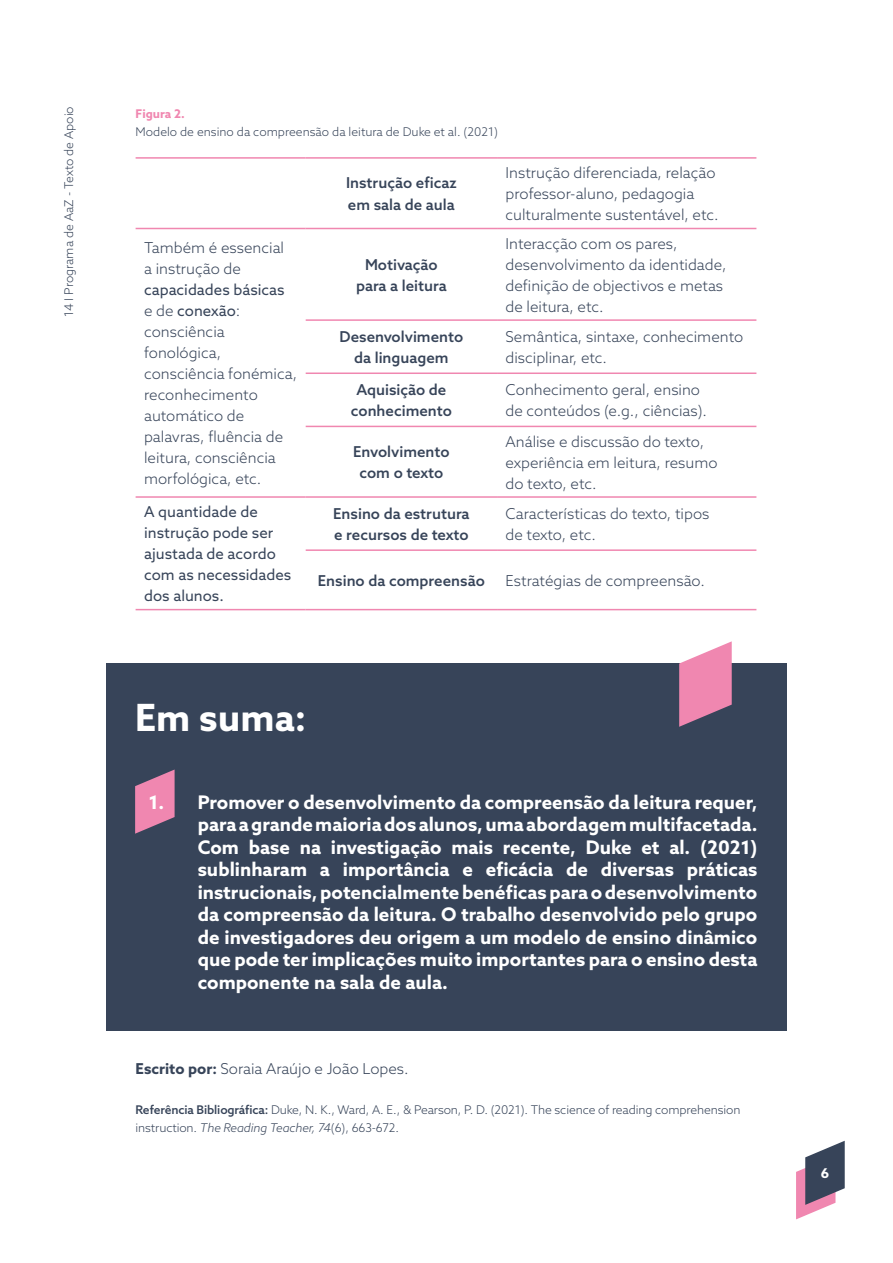
<style>
.page{position:relative;width:893px;height:1263px;background:#fff}
.page>*{position:absolute;margin:0;border:0;box-sizing:border-box;transform-origin:0 0}
.t1{font:700 37.5px "Azo Sans";color:#fff}
.t2{font:700 18.75px/22.5px "Azo Sans";color:#fff;text-align:justify}
.t3{font:300 15px/21px "Azo Sans";color:#374459}
.t4{font:500 15px/21px "Azo Sans";color:#374459;text-align:center}
.t5{font:15px/21px "Azo Sans";color:#374459}
.t6{font:700 13.5px "Azo Sans";color:#fff}
.t7{font:300 12px/18px "Azo Sans";letter-spacing:-.01em;color:#374459}
.t8{font:700 12px "Azo Sans";color:#f087b0}
.s1{font-weight:400}
.s2{font-weight:700}
.s3{font-weight:500}
.s4{font-style:italic}
</style>
<div class="page">
<svg style="left:796px;top:1141px;width:49px;height:78px"></svg>
<div style="left:106px;top:663px;width:681px;height:368px;background:#374459"></div>
<svg style="left:679px;top:641px;width:53px;height:86px"></svg>
<svg style="left:135px;top:769px;width:40px;height:65px"></svg>
<hr style="left:497px;top:228px;width:259px;height:1px;background:#f087b0">
<hr style="left:306px;top:319px;width:191px;height:2px;background:#f087b0">
<hr style="left:497px;top:319px;width:259px;height:2px;background:#f087b0">
<hr style="left:306px;top:372px;width:191px;height:2px;background:#f087b0">
<hr style="left:497px;top:372px;width:259px;height:2px;background:#f087b0">
<hr style="left:306px;top:426px;width:191px;height:1px;background:#f087b0">
<hr style="left:497px;top:426px;width:259px;height:1px;background:#f087b0">
<hr style="left:497px;top:496px;width:259px;height:2px;background:#f087b0">
<hr style="left:306px;top:549px;width:191px;height:2px;background:#f087b0">
<hr style="left:497px;top:549px;width:259px;height:2px;background:#f087b0">
<hr style="left:136px;top:228px;width:170px;height:1px;background:#f087b0">
<hr style="left:306px;top:228px;width:191px;height:1px;background:#f087b0">
<hr style="left:136px;top:496px;width:170px;height:2px;background:#f087b0">
<hr style="left:306px;top:496px;width:191px;height:2px;background:#f087b0">
<hr style="left:136px;top:157px;width:170px;height:2px;background:#f087b0">
<hr style="left:306px;top:157px;width:191px;height:2px;background:#f087b0">
<hr style="left:497px;top:157px;width:259px;height:2px;background:#f087b0">
<hr style="left:136px;top:609px;width:170px;height:1px;background:#f087b0">
<hr style="left:306px;top:609px;width:191px;height:1px;background:#f087b0">
<hr style="left:497px;top:609px;width:259px;height:1px;background:#f087b0">
<p class="t7" style="left:60px;top:317px;width:212px;rotate:-90deg">14 I Programa de AaZ - Texto de Apoio</p>
<p class="t8" style="left:136px;top:106px;width:51px">Figura 2.</p>
<p class="t7" style="left:136px;top:122px;width:364px">Modelo de ensino da compreensão da leitura de Duke et al. (2021)</p>
<p class="t4" style="left:346px;top:172px;width:112px;text-align:left">Instrução eficaz em sala de aula</p>
<p class="t3" style="left:506px;top:162px;width:215px">Instrução diferenciada, relação professor-aluno, pedagogia culturalmente sustentável, etc.</p>
<p class="t3" style="left:144px;top:237px;width:141px">Também é essencial a instrução de</p>
<p class="t3" style="left:144px;top:279px;width:155px"><span class="s1">capacidades básicas<br></span>e de <span class="s1">conexão</span>: consciência fonológica, consciência fonémica, reconhecimento automático de palavras, fluência de leitura, consciência morfológica, etc.</p>
<p class="t3" style="left:506px;top:233px;width:223px">Interacção com os pares, desenvolvimento da identidade, definição de objectivos e metas de leitura, etc.</p>
<p class="t4" style="left:356px;top:253px;width:92px">Motivação para a leitura</p>
<p class="t4" style="left:340px;top:326px;width:125px">Desenvolvimento da linguagem</p>
<p class="t3" style="left:506px;top:326px;width:239px">Semântica, sintaxe, conhecimento disciplinar, etc.</p>
<p class="t4" style="left:351px;top:379px;width:103px">Aquisição de conhecimento</p>
<p class="t3" style="left:506px;top:379px;width:203px">Conhecimento geral, ensino de conteúdos (e.g., ciências).</p>
<p class="t4" style="left:353px;top:441px;width:98px">Envolvimento com o texto</p>
<p class="t3" style="left:506px;top:430px;width:213px">Análise e discussão do texto, experiência em leitura, resumo do texto, etc.</p>
<p class="t5" style="left:144px;top:501px;width:149px">A quantidade de instrução pode ser ajustada de acordo com as necessidades dos alunos.</p>
<p class="t4" style="left:333px;top:503px;width:138px;text-align:left">Ensino da estrutura e recursos de texto</p>
<p class="t3" style="left:506px;top:503px;width:205px">Características do texto, tipos de texto, etc.</p>
<p class="t4" style="left:318px;top:570px;width:168px">Ensino da compreensão</p>
<p class="t3" style="left:506px;top:570px;width:201px">Estratégias de compreensão.</p>
<h1 class="t1" style="left:135px;top:693px;width:173px">Em suma:</h1>
<p class="t2" style="left:149px;top:790px;width:17px">1.</p>
<p class="t2" style="left:198px;top:790px;width:561px">Promover o desenvolvimento da compreensão da leitura requer, para a grande maioria dos alunos, uma abordagem multifacetada.<br>Com base na investigação mais recente, Duke et al. (2021) sublinharam a importância e eficácia de diversas práticas instrucionais, potencialmente benéficas para o desenvolvimento da compreensão da leitura. O trabalho desenvolvido pelo grupo de investigadores deu origem a um modelo de ensino dinâmico que pode ter implicações muito importantes para o ensino desta componente na sala de aula.</p>
<p class="t3" style="left:136px;top:1058px;width:275px"><span class="s2">Escrito por:</span> Soraia Araújo e João Lopes.</p>
<p class="t7" style="left:136px;top:1101px;width:606px"><span class="s3">Referência Bibliográfica:</span> Duke, N. K., Ward, A. E., &amp; Pearson, P. D. (2021). The science of reading comprehension instruction. <span class="s4">The Reading Teacher, 74</span>(6), 663-672.</p>
<p class="t6" style="left:821px;top:1164px;width:10px">6</p>
</div>
